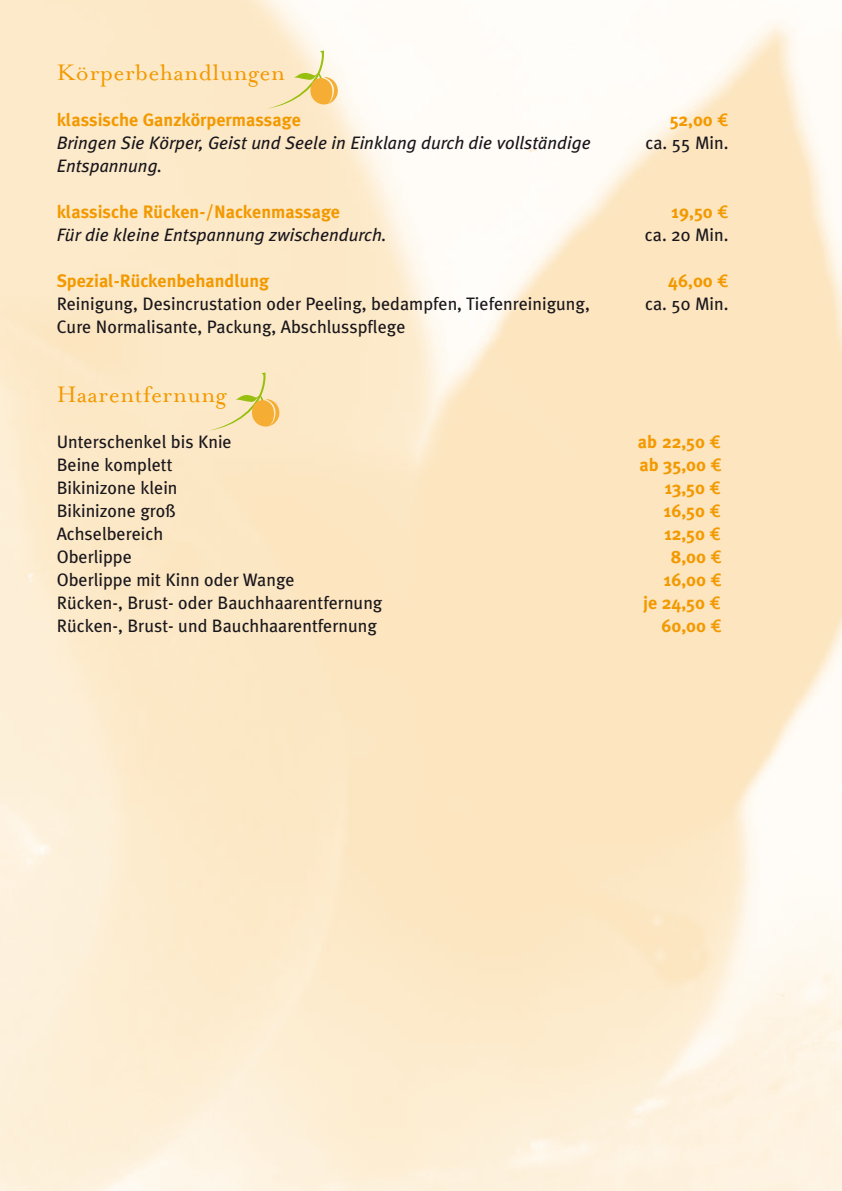
<style>
.page{position:relative;width:842px;height:1191px;background:#fff}
.page>*{position:absolute;margin:0;border:0;box-sizing:border-box;transform-origin:0 0}
.t1{font:26px "Mrs Eaves Roman";letter-spacing:.01em;color:#f39900}
.t2{font:18px/23px "Meta Plus";color:#1a171c;text-align:right}
.t3{font:700 18px/23px "Meta Plus";color:#f39900;text-align:right}
.t4{font:italic 18px/23px "Meta Plus";color:#1a171c}
.s1{font-weight:700;color:#f39900}
.s2{font-family:"Meta Euro";color:#f39900}
.s3{font-family:"Meta Euro";font-weight:400}
</style>
<div class="page">
<svg style="left:267px;top:50px;width:71px;height:59px;background:#f6e1b1"></svg>
<svg style="left:209px;top:372px;width:70px;height:58px;background:#f5dea8"></svg>
<h1 class="t1" style="left:57px;top:58px;width:230px">Körperbehandlungen</h1>
<p class="t3" style="left:57px;top:108px;width:246px">klassische Ganzkörpermassage</p>
<p class="t4" style="left:57px;top:131px;width:535px">Bringen Sie Körper, Geist und Seele in Einklang durch die vollständige<br>Entspannung.</p>
<p class="t3" style="left:57px;top:200px;width:285px">klassische Rücken-/Nackenmassage</p>
<p class="t4" style="left:57px;top:223px;width:331px">Für die kleine Entspannung zwischendurch.</p>
<p class="t3" style="left:57px;top:269px;width:214px">Spezial-Rückenbehandlung</p>
<p class="t2" style="left:57px;top:292px;width:535px;text-align:left">Reinigung, Desincrustation oder Peeling, bedampfen, Tiefenreinigung,<br>Cure Normalisante, Packung, Abschlusspflege</p>
<h1 class="t1" style="left:57px;top:380px;width:172px">Haarentfernung</h1>
<p class="t2" style="left:57px;top:430px;width:327px;text-align:left">Unterschenkel bis Knie<br>Beine komplett<br>Bikinizone klein<br>Bikinizone groß<br>Achselbereich<br>Oberlippe<br>Oberlippe mit Kinn oder Wange<br>Rücken-, Brust- oder Bauchhaarentfernung<br>Rücken-, Brust- und Bauchhaarentfernung</p>
<p class="t2" style="left:645px;top:108px;width:85px"><span class="s1">52,00</span> <span class="s2">5 </span>ca. 55 Min.</p>
<p class="t2" style="left:645px;top:200px;width:85px"><span class="s1">19,50</span> <span class="s2">5<br></span>ca. 20 Min.</p>
<p class="t2" style="left:645px;top:269px;width:85px"><span class="s1">46,00</span> <span class="s2">5 </span>ca. 50 Min.</p>
<p class="t3" style="left:638px;top:430px;width:85px">ab 22,50 <span class="s3">5 </span>ab 35,00 <span class="s3">5<br></span>13,50 <span class="s3">5<br></span>16,50 <span class="s3">5<br></span>12,50 <span class="s3">5<br></span>8,00 <span class="s3">5<br></span>16,00 <span class="s3">5<br></span>je 24,50 <span class="s3">5<br></span>60,00 <span class="s3">5</span></p>
</div>
